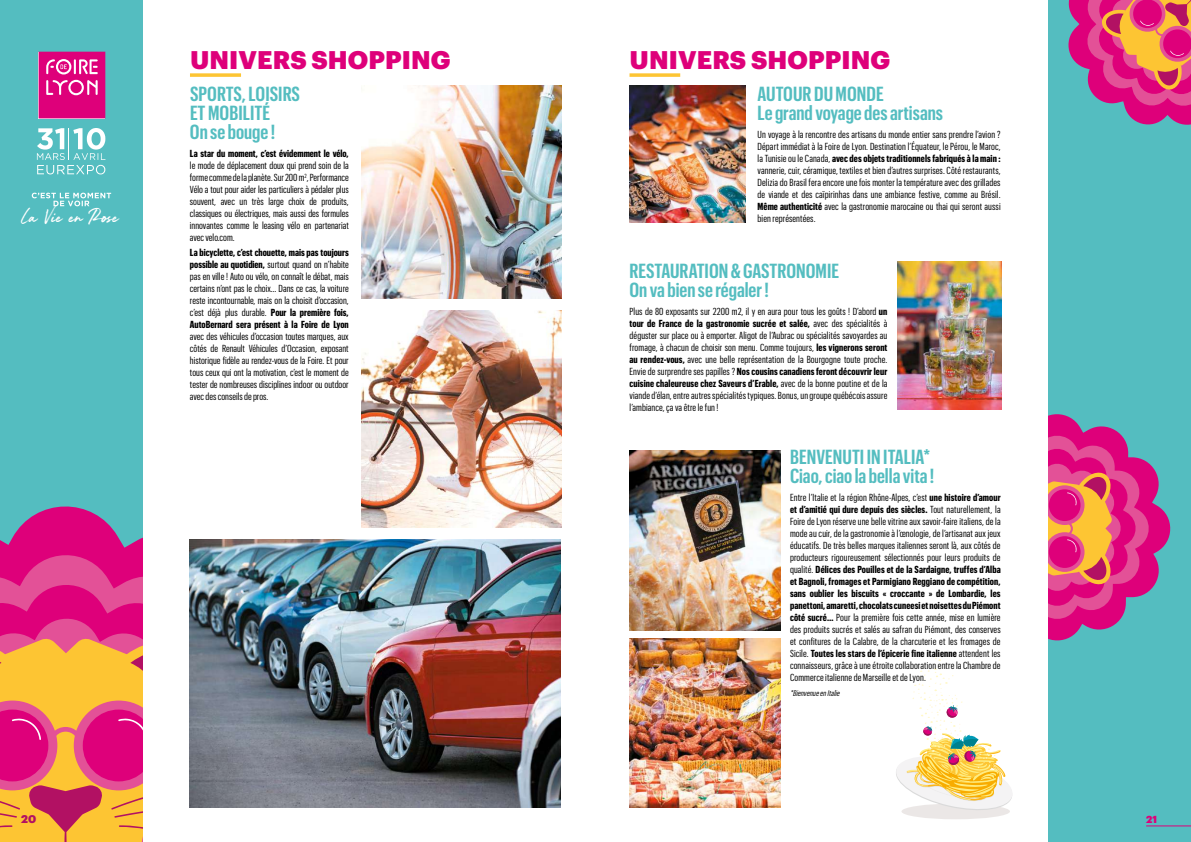
<style>
.page{position:relative;width:1191px;height:842px;background:#fff}
.page>*{position:absolute;margin:0;border:0;box-sizing:border-box;transform-origin:0 0}
.t1{font:900 25px "Graphik";letter-spacing:.005em;color:#de007a}
.t2{font:600 20px/19px "Graphik X Cond";color:#54bdc0}
.t3{font:18.4px "Seasoned Dreamer Demo";color:#fff}
.t4{font:900 11px "Graphik";color:#b21163}
.t5{font:10px/12px "Graphik X Cond";color:#000;text-align:justify}
.t6{font:700 10px "Graphik X Cond";color:#000}
.t7{font:900 10px "Graphik";color:#de007a}
.t8{font:italic 8px "Graphik X Cond";color:#000}
.s1{font-weight:700}
</style>
<div class="page">
<div style="left:1048px;top:0;width:143px;height:842px;background:#54bdc0"></div>
<svg style="left:1048px;top:414px;width:123px;height:227px"></svg>
<div style="left:0;top:0;width:143px;height:842px;background:#54bdc0"></div>
<svg style="left:0;top:506px;width:143px;height:41px;fill:#de007a"></svg>
<svg style="left:0;top:547px;width:143px;height:31px;background:#df1882"></svg>
<svg style="left:0;top:578px;width:143px;height:264px;background:#e96661"></svg>
<hr style="left:1146px;top:825px;width:45px;height:1px;background:#de007a">
<svg style="left:32px;top:193px;width:79px;height:13px"></svg>
<svg style="left:39px;top:52px;width:66px;height:66px;background:#e2218b"></svg>
<svg style="left:37px;top:128px;width:68px;height:46px"></svg>
<svg style="left:1068px;top:0;width:123px;height:125px"></svg>
<img style="left:362px;top:85px;width:199px;height:214px">
<img style="left:362px;top:310px;width:199px;height:217px">
<div style="left:901px;top:803px;width:109px;height:16px;background:#ebe7e6;border-radius:50%"></div>
<svg style="left:896px;top:668px;width:116px;height:144px"></svg>
<svg style="left:190px;top:73px;width:51px;height:4px"></svg>
<svg style="left:629px;top:73px;width:51px;height:4px"></svg>
<img style="left:629px;top:639px;width:152px;height:169px">
<img style="left:629px;top:85px;width:117px;height:137px">
<img style="left:897px;top:262px;width:104px;height:148px">
<img style="left:190px;top:540px;width:370px;height:268px">
<img style="left:629px;top:450px;width:152px;height:181px">
<h3 class="t3" style="left:21px;top:205px;width:99px">La Vie en Rose</h3>
<h1 class="t1" style="left:190px;top:41px;width:262px">UNIVERS SHOPPING</h1>
<h1 class="t1" style="left:629px;top:41px;width:262px">UNIVERS SHOPPING</h1>
<h2 class="t2" style="left:757px;top:83px;width:187px">AUTOUR DU MONDE<br>Le grand voyage des artisans</h2>
<p class="t5" style="left:757px;top:128px;width:245px">Un voyage à la rencontre des artisans du monde entier sans prendre l’avion ?<br>Départ immédiat à la Foire de Lyon. Destination l’Équateur, le Pérou, le Maroc, la Tunisie ou le Canada, <span class="s1">avec des objets traditionnels fabriqués à la main : </span>vannerie, cuir, céramique, textiles et bien d’autres surprises. Côté restaurants, Delizia do Brasil fera encore une fois monter la température avec des grillades de viande et des caïpirinhas dans une ambiance festive, comme au Brésil.<br><span class="s1">Même authenticité</span> avec la gastronomie marocaine ou thai qui seront aussi bien représentées.</p>
<h2 class="t2" style="left:629px;top:260px;width:211px">RESTAURATION &amp; GASTRONOMIE<br>On va bien se régaler !</h2>
<p class="t5" style="left:629px;top:304px;width:259px">Plus de 80 exposants sur 2200 m2, il y en aura pour tous les goûts ! D’abord <span class="s1">un tour de France de la gastronomie sucrée et salée,</span> avec des spécialités à déguster sur place ou à emporter. Aligot de l’Aubrac ou spécialités savoyardes au fromage, à chacun de choisir son menu. Comme toujours, <span class="s1">les vignerons seront au rendez-vous,</span> avec une belle représentation de la Bourgogne toute proche.<br>Envie de surprendre ses papilles ? <span class="s1">Nos cousins canadiens feront découvrir leur cuisine chaleureuse chez Saveurs d’Erable,</span> avec de la bonne poutine et de la viande d’élan, entre autres spécialités typiques. Bonus, un groupe québécois assure l’ambiance, ça va être le fun !</p>
<h2 class="t2" style="left:790px;top:446px;width:146px">BENVENUTI IN ITALIA*<br>Ciao, ciao la bella vita !</h2>
<p class="t5" style="left:790px;top:491px;width:212px">Entre l’Italie et la région Rhône-Alpes, c’est <span class="s1">une histoire d’amour et d’amitié qui dure depuis des siècles.</span> Tout naturellement, la Foire de Lyon réserve une belle vitrine aux savoir-faire italiens, de la mode au cuir, de la gastronomie à l’œnologie, de l’artisanat aux jeux éducatifs. De très belles marques italiennes seront là, aux côtés de producteurs rigoureusement sélectionnés pour leurs produits de qualité. <span class="s1">Délices des Pouilles et de la Sardaigne, truffes d’Alba et Bagnoli, fromages et Parmigiano Reggiano de compétition, sans oublier les biscuits « croccante » de Lombardie, les panettoni, amaretti, chocolats cuneesi et noisettes du Piémont côté sucré…</span> Pour la première fois cette année, mise en lumière des produits sucrés et salés au safran du Piémont, des conserves et confitures de la Calabre, de la charcuterie et les fromages de Sicile. <span class="s1">Toutes les stars de l’épicerie fine italienne</span> attendent les connaisseurs, grâce à une étroite collaboration entre la Chambre de Commerce italienne de Marseille et de Lyon.</p>
<p class="t8" style="left:790px;top:688px;width:53px">*BienvenueenItalie</p>
<h2 class="t2" style="left:190px;top:83px;width:112px">SPORTS, LOISIRS<br>ET MOBILITÉ<br>On se bouge !</h2>
<p class="t6" style="left:190px;top:146px;width:160px">La star du moment, c’est évidemment le vélo,</p>
<p class="t5" style="left:190px;top:159px;width:160px">le mode de déplacement doux qui prend soin de la forme comme de la planète. Sur 200 m<sup>2</sup>, Performance Vélo a tout pour aider les particuliers à pédaler plus souvent, avec un très large choix de produits, classiques ou électriques, mais aussi des formules innovantes comme le leasing vélo en partenariat avec velo.com.</p>
<p class="t5" style="left:190px;top:246px;width:160px"><span class="s1">La bicyclette, c’est chouette, mais pas toujours possible au quotidien,</span> surtout quand on n’habite pas en ville ! Auto ou vélo, on connaît le débat, mais certains n’ont pas le choix… Dans ce cas, la voiture reste incontournable, mais on la choisit d’occasion, c’est déjà plus durable. <span class="s1">Pour la première fois, AutoBernard sera présent à la Foire de Lyon</span></p>
<p class="t5" style="left:190px;top:330px;width:160px">avec des véhicules d’occasion toutes marques, aux côtés de Renault Véhicules d’Occasion, exposant historique fidèle au rendez-vous de la Foire. Et pour tous ceux qui ont la motivation, c’est le moment de tester de nombreuses disciplines indoor ou outdoor avec des conseils de pros.</p>
<p class="t4" style="left:21px;top:810px;width:16px">20</p>
<p class="t7" style="left:1146px;top:812px;width:12px">21</p>
</div>
